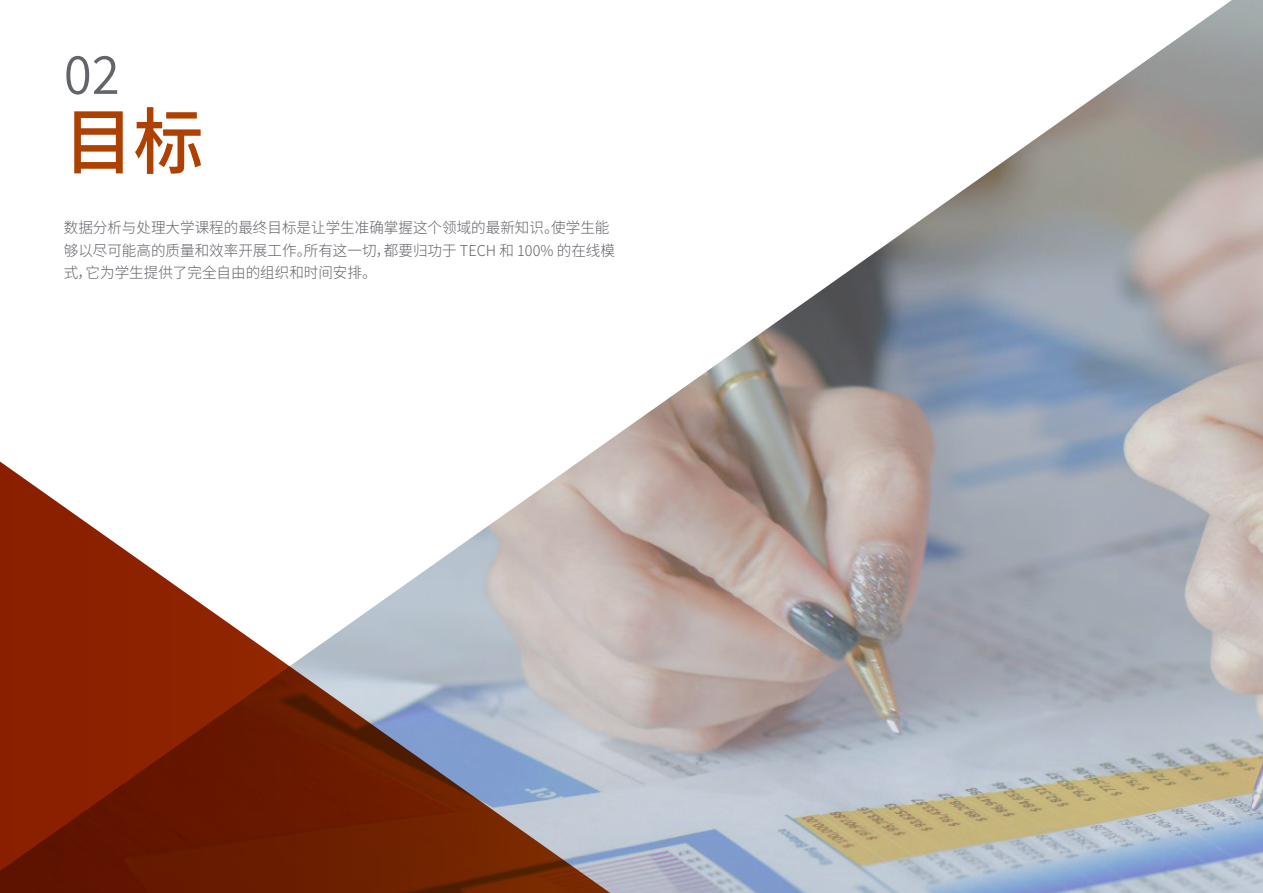
<style>
.page{position:relative;width:1263px;height:893px;background:#fff}
.page>*{position:absolute;margin:0;border:0;box-sizing:border-box;transform-origin:0 0}
.t1{font:500 72px "Source Han Sans CN";color:#ae4000}
.t2{font:52.5px "Source Han Sans CN";color:#61646a}
.t3{font:300 15px/22.5px "Source Han Sans CN";color:#61646a}
</style>
<div class="page">
<img style="left:601px;top:0;width:662px;height:893px">
<svg style="left:0;top:446px;width:640px;height:447px"></svg>
<h2 class="t2" style="left:64px;top:45px;width:57px">02</h2>
<h1 class="t1" style="left:64px;top:101px;width:141px">目标</h1>
<p class="t3" style="left:64px;top:217px;width:553px">数据分析与处理大学课程的最终目标是让学生准确掌握这个领域的最新知识。使学生能够以尽可能高的质量和效率开展工作。所有这一切，都要归功于 TECH 和 100% 的在线模式，它为学生提供了完全自由的组织和时间安排。</p>
</div>
